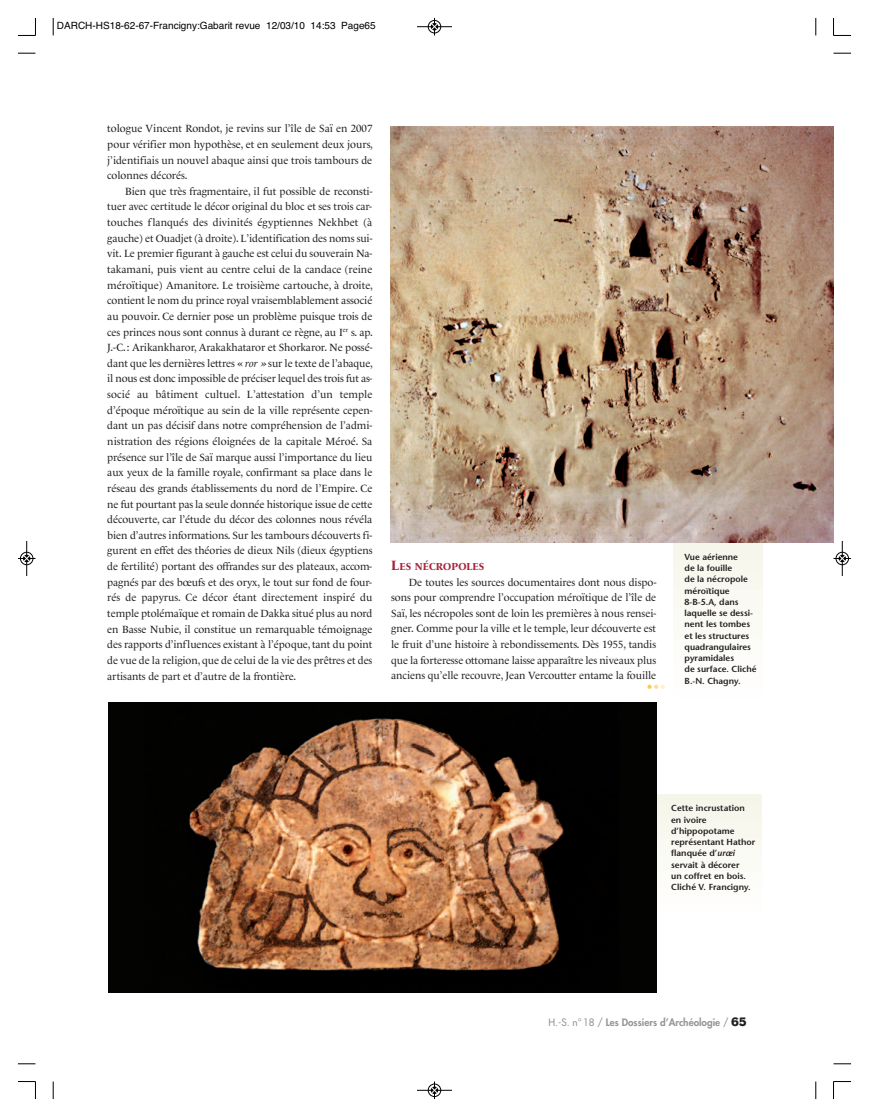
<style>
.page{position:relative;width:869px;height:1117px;background:#fff}
.page>*{position:absolute;margin:0;border:0;box-sizing:border-box;transform-origin:0 0}
.t1{font:10.62px/15.6px "Le Monde Livre";letter-spacing:-.005em;color:#231f20;text-align:justify}
.t2{font:700 10.25px "Le Monde Livre";color:#a72239}
.t3{font:10px "Helvetica";color:#000}
.t4{font:800 10px "Futura CE";color:#939598}
.t5{font:600 8.75px/11.2px "Stone Sans";color:#231f20}
.s1{font-style:italic}
.s2{font-size:13.75px}
.s3{font-weight:500}
.s4{font-family:"Eagle";font-weight:400;font-size:12.5px;color:#231f20}
</style>
<div class="page">
<div style="left:673px;top:542px;width:89px;height:72px;background:#f9f8ef"></div>
<img style="left:390px;top:126px;width:443px;height:416px">
<img style="left:656px;top:794px;width:105px;height:119px">
<img style="left:108px;top:702px;width:548px;height:290px">
<svg style="left:647px;top:684px;width:17px;height:4px"></svg>
<svg style="left:53px;top:18px;width:1px;height:17px"></svg>
<svg style="left:18px;top:53px;width:17px;height:1px"></svg>
<svg style="left:815px;top:18px;width:1px;height:17px"></svg>
<svg style="left:833px;top:53px;width:17px;height:1px"></svg>
<svg style="left:53px;top:1081px;width:1px;height:17px"></svg>
<svg style="left:18px;top:1063px;width:17px;height:1px"></svg>
<svg style="left:815px;top:1081px;width:1px;height:17px"></svg>
<svg style="left:833px;top:1063px;width:17px;height:1px"></svg>
<svg style="left:18px;top:18px;width:18px;height:18px"></svg>
<svg style="left:833px;top:18px;width:17px;height:18px"></svg>
<svg style="left:18px;top:1081px;width:18px;height:17px"></svg>
<svg style="left:833px;top:1081px;width:17px;height:17px"></svg>
<div style="left:427px;top:20px;width:14px;height:13px;border:1px solid #fff;border-radius:50%"></div>
<hr style="left:417px;top:26px;width:35px;height:1px;background:#000">
<div style="left:428px;top:20px;width:12px;height:13px;border:1px solid #000;border-radius:50%"></div>
<svg style="left:431px;top:18px;width:6px;height:17px"></svg>
<div style="left:427px;top:1083px;width:14px;height:13px;border:1px solid #fff;border-radius:50%"></div>
<hr style="left:417px;top:1089px;width:35px;height:1px;background:#000">
<div style="left:428px;top:1083px;width:12px;height:13px;border:1px solid #000;border-radius:50%"></div>
<svg style="left:431px;top:1081px;width:6px;height:17px"></svg>
<div style="left:20px;top:552px;width:13px;height:13px;border:1px solid #fff;border-radius:50%"></div>
<hr style="left:26px;top:541px;width:1px;height:35px;background:#000">
<div style="left:20px;top:552px;width:13px;height:12px;border:1px solid #000;border-radius:50%"></div>
<svg style="left:18px;top:555px;width:17px;height:6px"></svg>
<div style="left:835px;top:552px;width:13px;height:13px;border:1px solid #fff;border-radius:50%"></div>
<hr style="left:841px;top:541px;width:1px;height:35px;background:#000">
<div style="left:835px;top:552px;width:13px;height:12px;border:1px solid #000;border-radius:50%"></div>
<svg style="left:833px;top:555px;width:17px;height:6px"></svg>
<p class="t3" style="left:57px;top:20px;width:320px">DARCH-HS18-62-67-Francigny:Gabarit revue 12/03/10 14:53 Page65</p>
<p class="t1" style="left:107px;top:122px;width:267px">tologue Vincent Rondot, je revins sur l’île de Saï en 2007 pour vérifier mon hypothèse, et en seulement deux jours, j’identifiais un nouvel abaque ainsi que trois tambours de colonnes décorés.</p>
<p class="t1" style="left:107px;top:184px;width:267px;text-indent:18px">Bien que très fragmentaire, il fut possible de reconsti&shy;tuer avec certitude le décor original du bloc et ses trois car&shy;touches flanqués des divinités égyptiennes Nekhbet (à gauche) et Ouadjet (à droite). L’identification des noms sui&shy;vit. Le premier figurant à gauche est celui du souverain Na&shy;takamani, puis vient au centre celui de la candace (reine méroïtique) Amanitore. Le troisième cartouche, à droite, contient le nom du prince royal vraisemblablement associé au pouvoir. Ce dernier pose un problème puisque trois de ces princes nous sont connus à durant ce règne, au I<sup>er</sup> s. ap.<br>J.-C.: Arikankharor, Arakakhataror et Shorkaror. Ne possé&shy;dant que les dernières lettres « <span class="s1">ror</span> <span class="s1">»</span>sur le texte de l’abaque, il nous est donc impossible de préciser lequel des trois fut as&shy;socié au bâtiment cultuel. L’attestation d’un temple d’époque méroïtique au sein de la ville représente cepen&shy;dant un pas décisif dans notre compréhension de l’admi&shy;nistration des régions éloignées de la capitale Méroé. Sa présence sur l’île de Saï marque aussi l’importance du lieu aux yeux de la famille royale, confirmant sa place dans le réseau des grands établissements du nord de l’Empire. Ce ne fut pourtant pas la seule donnée historique issue de cette découverte, car l’étude du décor des colonnes nous révéla bien d’autres informations. Sur les tambours découverts fi&shy;gurent en effet des théories de dieux Nils (dieux égyptiens de fertilité) portant des offrandes sur des plateaux, accom&shy;pagnés par des bœufs et des oryx, le tout sur fond de four&shy;rés de papyrus. Ce décor étant directement inspiré du temple ptolémaïque et romain de Dakka situé plus au nord en Basse Nubie, il constitue un remarquable témoignage des rapports d’influences existant à l’époque, tant du point de vue de la religion, que de celui de la vie des prêtres et des artisants de part et d’autre de la frontière.</p>
<p class="t2" style="left:391px;top:562px;width:95px"><span class="s2">L</span>ES NÉCROPOLES</p>
<p class="t1" style="left:391px;top:575px;width:267px;text-indent:18px">De toutes les sources documentaires dont nous dispo&shy;sons pour comprendre l’occupation méroïtique de l’île de Saï, les nécropoles sont de loin les premières à nous rensei&shy;gner. Comme pour la ville et le temple, leur découverte est le fruit d’une histoire à rebondissements. Dès 1955, tandis que la forteresse ottomane laisse apparaître les niveaux plus anciens qu’elle recouvre, Jean Vercoutter entame la fouille</p>
<p class="t5" style="left:684px;top:552px;width:73px">Vue aérienne<br>de la fouille<br>de la nécropole méroïtique<br>8-B-5.A, dans laquelle se dessi&shy;nent les tombes et les structures quadrangulaires pyramidales<br>de surface. Cliché<br>B.-N. Chagny.</p>
<p class="t5" style="left:671px;top:803px;width:86px">Cette incrustation en ivoire d’hippopotame représentant Hathor flanquée d’<span class="s1">uræi </span>servait à décorer<br>un coffret en bois.<br>Cliché V. Francigny.</p>
<p class="t4" style="left:548px;top:1016px;width:199px"><span class="s3">H.-S. n°18 /</span> Les Dossiers d’Archéologie <span class="s3">/</span> <span class="s4">65</span></p>
</div>
